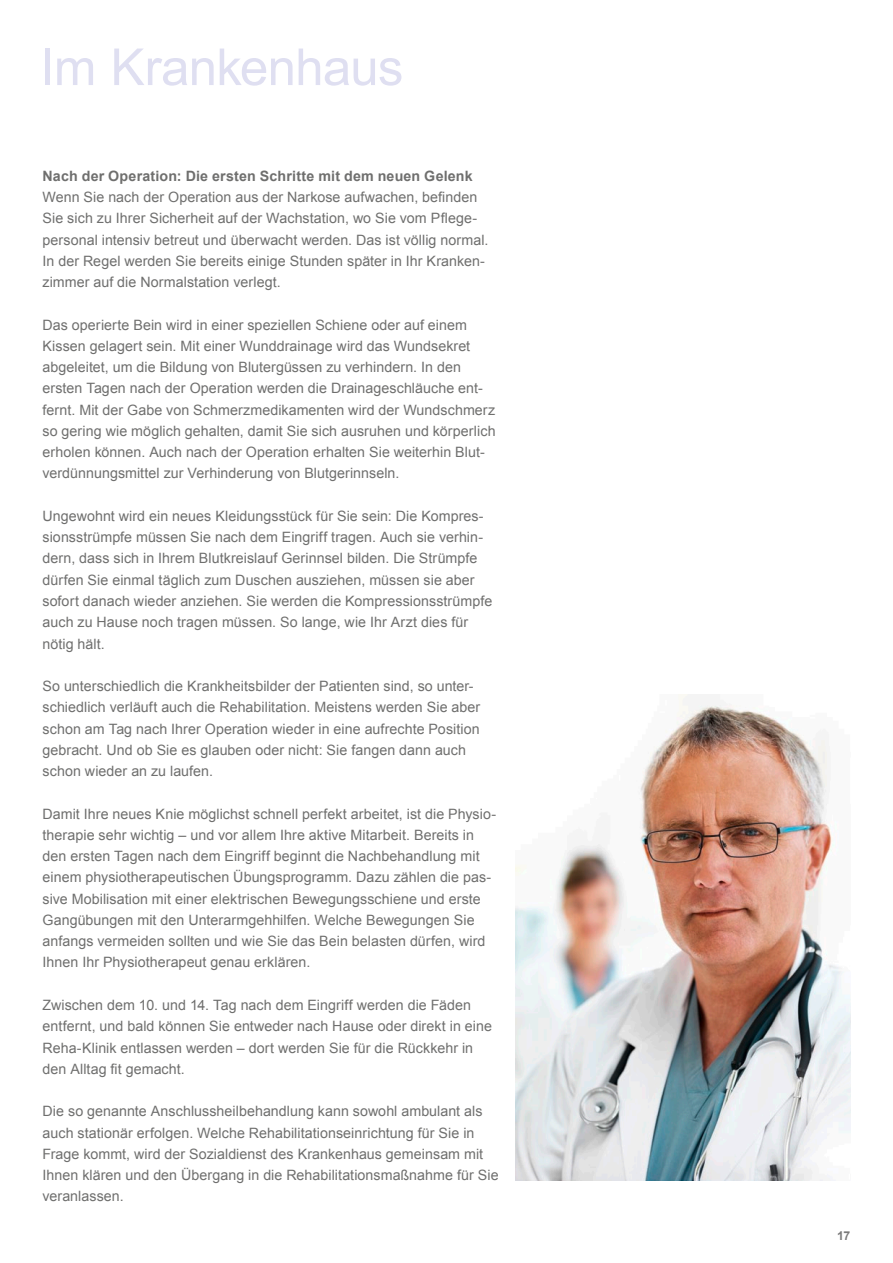
<style>
.page{position:relative;width:893px;height:1263px;background:#fff}
.page>*{position:absolute;margin:0;border:0;box-sizing:border-box;transform-origin:0 0}
.t1{font:51px "Arial";letter-spacing:-.015em;color:#dfdff1}
.t2{font:14.25px/21.3px "Arial";letter-spacing:.005em;color:#6f6f6e}
.t3{font:700 14.25px "Arial";letter-spacing:.01em;color:#6f6f6e}
.t4{font:700 12.3px "Arial";color:#7a7a7a}
</style>
<div class="page">
<img style="left:515px;top:695px;width:335px;height:485px">
<h1 class="t1" style="left:40px;top:34px;width:365px">Im Krankenhaus</h1>
<p class="t3" style="left:43px;top:166px;width:432px">Nach der Operation: Die ersten Schritte mit dem neuen Gelenk</p>
<p class="t2" style="left:43px;top:186px;width:447px">Wenn Sie nach der Operation aus der Narkose aufwachen, befinden Sie sich zu Ihrer Sicherheit auf der Wachstation, wo Sie vom Pflege&shy;personal intensiv betreut und überwacht werden. Das ist völlig normal.<br>In der Regel werden Sie bereits einige Stunden später in Ihr Kranken&shy;zimmer auf die Normalstation verlegt.</p>
<p class="t2" style="left:43px;top:314px;width:455px">Das operierte Bein wird in einer speziellen Schiene oder auf einem Kissen gelagert sein. Mit einer Wunddrainage wird das Wundsekret abgeleitet, um die Bildung von Blutergüssen zu verhindern. In den ersten Tagen nach der Operation werden die Drainageschläuche ent&shy;fernt. Mit der Gabe von Schmerzmedikamenten wird der Wundschmerz so gering wie möglich gehalten, damit Sie sich ausruhen und körperlich erholen können. Auch nach der Operation erhalten Sie weiterhin Blut&shy;verdünnungsmittel zur Verhinderung von Blutgerinnseln.</p>
<p class="t2" style="left:43px;top:505px;width:451px">Ungewohnt wird ein neues Kleidungsstück für Sie sein: Die Kompres&shy;sionsstrümpfe müssen Sie nach dem Eingriff tragen. Auch sie verhin&shy;dern, dass sich in Ihrem Blutkreislauf Gerinnsel bilden. Die Strümpfe dürfen Sie einmal täglich zum Duschen ausziehen, müssen sie aber sofort danach wieder anziehen. Sie werden die Kompressionsstrümpfe auch zu Hause noch tragen müssen. So lange, wie Ihr Arzt dies für nötig hält.</p>
<p class="t2" style="left:43px;top:675px;width:439px">So unterschiedlich die Krankheitsbilder der Patienten sind, so unter&shy;schiedlich verläuft auch die Rehabilitation. Meistens werden Sie aber schon am Tag nach Ihrer Operation wieder in eine aufrechte Position gebracht. Und ob Sie es glauben oder nicht: Sie fangen dann auch schon wieder an zu laufen.</p>
<p class="t2" style="left:43px;top:803px;width:455px">Damit Ihre neues Knie möglichst schnell perfekt arbeitet, ist die Physio&shy;therapie sehr wichtig – und vor allem Ihre aktive Mitarbeit. Bereits in den ersten Tagen nach dem Eingriff beginnt die Nachbehandlung mit einem physiotherapeutischen Übungsprogramm. Dazu zählen die pas&shy;sive Mobilisation mit einer elektrischen Bewegungsschiene und erste Gangübungen mit den Unterarmgehhilfen. Welche Bewegungen Sie anfangs vermeiden sollten und wie Sie das Bein belasten dürfen, wird Ihnen Ihr Physiotherapeut genau erklären.</p>
<p class="t2" style="left:43px;top:994px;width:451px">Zwischen dem 10. und 14. Tag nach dem Eingriff werden die Fäden entfernt, und bald können Sie entweder nach Hause oder direkt in eine Reha-Klinik entlassen werden – dort werden Sie für die Rückkehr in den Alltag fit gemacht.</p>
<p class="t2" style="left:43px;top:1101px;width:458px">Die so genannte Anschlussheilbehandlung kann sowohl ambulant als auch stationär erfolgen. Welche Rehabilitationseinrichtung für Sie in Frage kommt, wird der Sozialdienst des Krankenhaus gemeinsam mit Ihnen klären und den Übergang in die Rehabilitationsmaßnahme für Sie veranlassen.</p>
<p class="t4" style="left:837px;top:1228px;width:15px">17</p>
</div>
